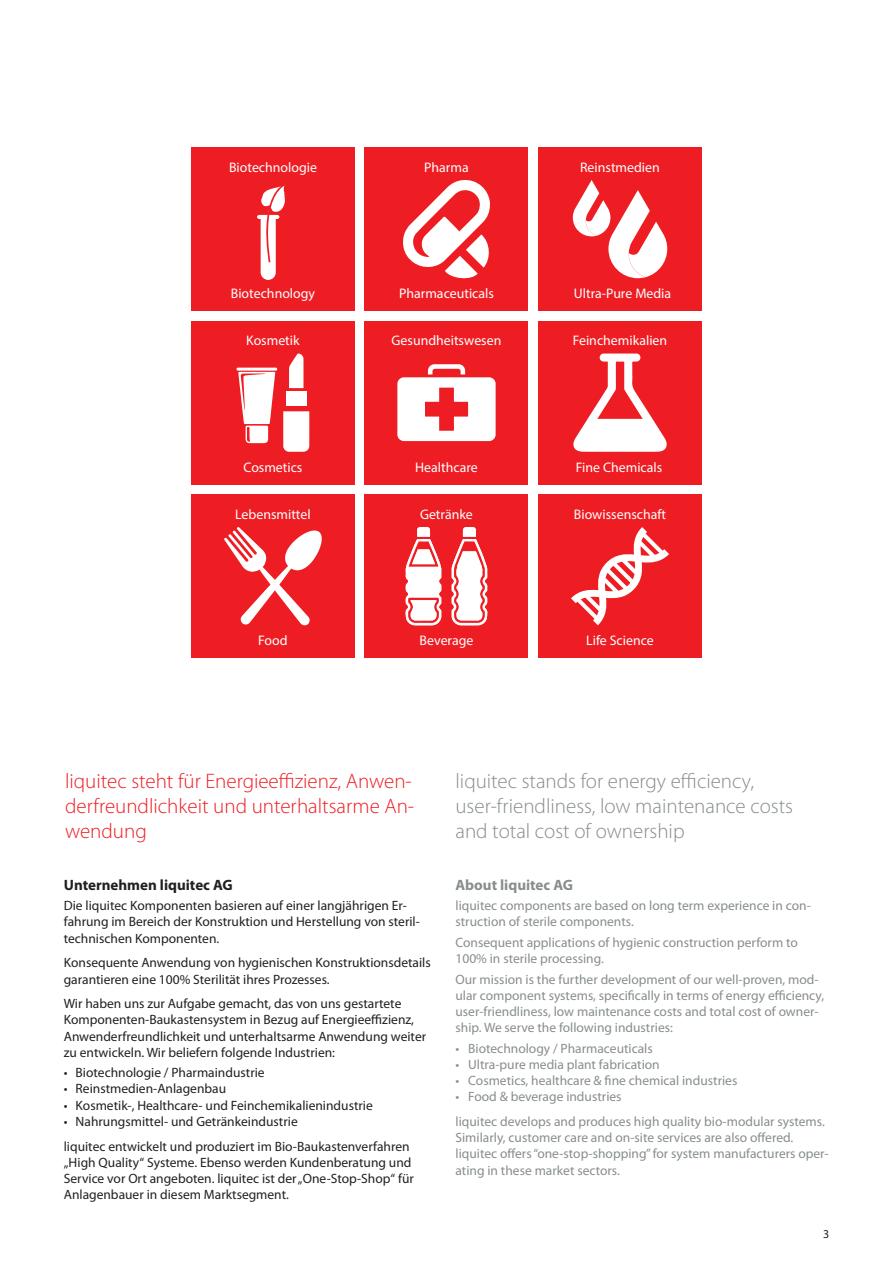
<style>
.page{position:relative;width:893px;height:1263px;background:#fff}
.page>*{position:absolute;margin:0;border:0;box-sizing:border-box;transform-origin:0 0}
.reiner_fliesstext{font:300 21px/25.2px "Myriad Pro";color:#878d8e}
.reiner_fliesstext-2{font:300 21px/25.2px "Myriad Pro";color:#ee1d23;text-align:justify}
.Texttitel{font:700 15px "Myriad Pro";color:#231f20}
.Texttitel-2{font:700 15px "Myriad Pro";color:#878d8e}
.t1{font:13.8px "Myriad Pro";color:#fff}
.fliesstext{font:13.5px/16.2px "Myriad Pro";color:#231f20}
.fliesstext-2{font:13.5px/16.2px "Myriad Pro";color:#878d8e}
.t2{font:12px "Myriad Pro";color:#231f20}
</style>
<div class="page">
<div style="left:538px;top:147px;width:164px;height:164px;background:#ee1d23"></div>
<svg style="left:573px;top:180px;width:94px;height:98px"></svg>
<div style="left:191px;top:147px;width:164px;height:164px;background:#ee1d23"></div>
<hr style="left:257px;top:215px;width:22px;height:4px;background:#fce4e5;border-radius:2px">
<svg style="left:258px;top:185px;width:27px;height:95px"></svg>
<div style="left:365px;top:321px;width:163px;height:163px;background:#ee1d23"></div>
<svg style="left:397px;top:364px;width:99px;height:77px"></svg>
<div style="left:538px;top:321px;width:164px;height:163px;background:#ee1d23"></div>
<svg style="left:573px;top:353px;width:94px;height:99px"></svg>
<div style="left:191px;top:494px;width:164px;height:164px;background:#ee1d23"></div>
<svg style="left:224px;top:527px;width:98px;height:99px"></svg>
<div style="left:365px;top:494px;width:163px;height:164px;background:#ee1d23"></div>
<svg style="left:405px;top:527px;width:82px;height:98px"></svg>
<div style="left:538px;top:494px;width:164px;height:164px;background:#ee1d23"></div>
<svg style="left:571px;top:527px;width:98px;height:98px"></svg>
<div style="left:191px;top:321px;width:164px;height:163px;background:#ee1d23"></div>
<svg style="left:283px;top:411px;width:26px;height:41px"></svg>
<svg style="left:289px;top:353px;width:15px;height:35px"></svg>
<div style="left:286px;top:391px;width:20px;height:14px;background:#fff"></div>
<svg style="left:237px;top:368px;width:40px;height:75px"></svg>
<div style="left:365px;top:147px;width:163px;height:164px;background:#ee1d23"></div>
<svg style="left:403px;top:180px;width:87px;height:99px"></svg>
<p class="t1" style="left:229px;top:159px;width:89px">Biotechnologie</p>
<p class="t1" style="left:424px;top:159px;width:46px">Pharma</p>
<p class="t1" style="left:580px;top:159px;width:81px">Reinstmedien</p>
<p class="t1" style="left:231px;top:285px;width:86px">Biotechnology</p>
<p class="t1" style="left:399px;top:285px;width:96px">Pharmaceuticals</p>
<p class="t1" style="left:574px;top:285px;width:99px">Ultra-Pure Media</p>
<p class="t1" style="left:246px;top:332px;width:55px">Kosmetik</p>
<p class="t1" style="left:392px;top:332px;width:111px">Gesundheitswesen</p>
<p class="t1" style="left:573px;top:332px;width:96px">Feinchemikalien</p>
<p class="t1" style="left:243px;top:459px;width:61px">Cosmetics</p>
<p class="t1" style="left:415px;top:459px;width:64px">Healthcare</p>
<p class="t1" style="left:576px;top:459px;width:88px">Fine Chemicals</p>
<p class="t1" style="left:235px;top:506px;width:77px">Lebensmittel</p>
<p class="t1" style="left:420px;top:506px;width:54px">Getränke</p>
<p class="t1" style="left:574px;top:506px;width:94px">Biowissenschaft</p>
<p class="t1" style="left:258px;top:632px;width:31px">Food</p>
<p class="t1" style="left:420px;top:632px;width:55px">Beverage</p>
<p class="t1" style="left:586px;top:632px;width:69px">Life Science</p>
<p class="reiner_fliesstext-2" style="left:65px;top:768px;width:351px">liquitec steht für Energieeffizienz, Anwen&shy;derfreundlichkeit und unterhaltsarme An&shy;wendung</p>
<p class="Texttitel" style="left:64px;top:875px;width:170px">Unternehmen liquitec AG</p>
<p class="fliesstext" style="left:64px;top:897px;width:358px">Die liquitec Komponenten basieren auf einer langjährigen Er&shy;fahrung im Bereich der Konstruktion und Herstellung von steril&shy;technischen Komponenten.</p>
<p class="fliesstext" style="left:64px;top:954px;width:368px">Konsequente Anwendung von hygienischen Konstruktionsdetails garantieren eine 100% Sterilität ihres Prozesses.</p>
<p class="fliesstext" style="left:64px;top:995px;width:364px">Wir haben uns zur Aufgabe gemacht, das von uns gestartete Komponenten-Baukastensystem in Bezug auf Energieeffizienz, Anwenderfreundlichkeit und unterhaltsarme Anwendung weiter zu entwickeln. Wir beliefern folgende Industrien:</p>
<p class="fliesstext" style="left:64px;top:1064px;width:202px">• Biotechnologie / Pharmaindustrie</p>
<p class="fliesstext" style="left:64px;top:1081px;width:164px">• Reinstmedien-Anlagenbau</p>
<p class="fliesstext" style="left:64px;top:1097px;width:311px">• Kosmetik-, Healthcare- und Feinchemikalienindustrie</p>
<p class="fliesstext" style="left:64px;top:1113px;width:235px">• Nahrungsmittel- und Getränkeindustrie</p>
<p class="fliesstext" style="left:64px;top:1138px;width:352px">liquitec entwickelt und produziert im Bio-Baukastenverfahren „High Quality“ Systeme. Ebenso werden Kundenberatung und Service vor Ort angeboten. liquitec ist der „One-Stop-Shop“ für Anlagenbauer in diesem Marktsegment.</p>
<p class="reiner_fliesstext" style="left:455px;top:768px;width:339px">liquitec stands for energy efficiency, user-friendliness, low maintenance costs and total cost of ownership</p>
<p class="Texttitel-2" style="left:455px;top:875px;width:119px">About liquitec AG</p>
<p class="fliesstext-2" style="left:455px;top:897px;width:357px">liquitec components are based on long term experience in con&shy;struction of sterile components.</p>
<p class="fliesstext-2" style="left:455px;top:934px;width:344px">Consequent applications of hygienic construction perform to<br>100% in sterile processing.</p>
<p class="fliesstext-2" style="left:455px;top:971px;width:370px">Our mission is the further development of our well-proven, mod&shy;ular component systems, specifically in terms of energy efficiency, user-friendliness, low maintenance costs and total cost of owner&shy;ship. We serve the following industries:</p>
<p class="fliesstext-2" style="left:455px;top:1040px;width:199px">• Biotechnology / Pharmaceuticals</p>
<p class="fliesstext-2" style="left:455px;top:1056px;width:206px">• Ultra-pure media plant fabrication</p>
<p class="fliesstext-2" style="left:455px;top:1072px;width:283px">• Cosmetics, healthcare &amp; fine chemical industries</p>
<p class="fliesstext-2" style="left:455px;top:1088px;width:168px">• Food &amp; beverage industries</p>
<p class="fliesstext-2" style="left:455px;top:1113px;width:375px">liquitec develops and produces high quality bio-modular systems.<br>Similarly, customer care and on-site services are also offered. liquitec offers “one-stop-shopping” for system manufacturers oper&shy;ating in these market sectors.</p>
<p class="t2" style="left:823px;top:1226px;width:8px">3</p>
</div>
